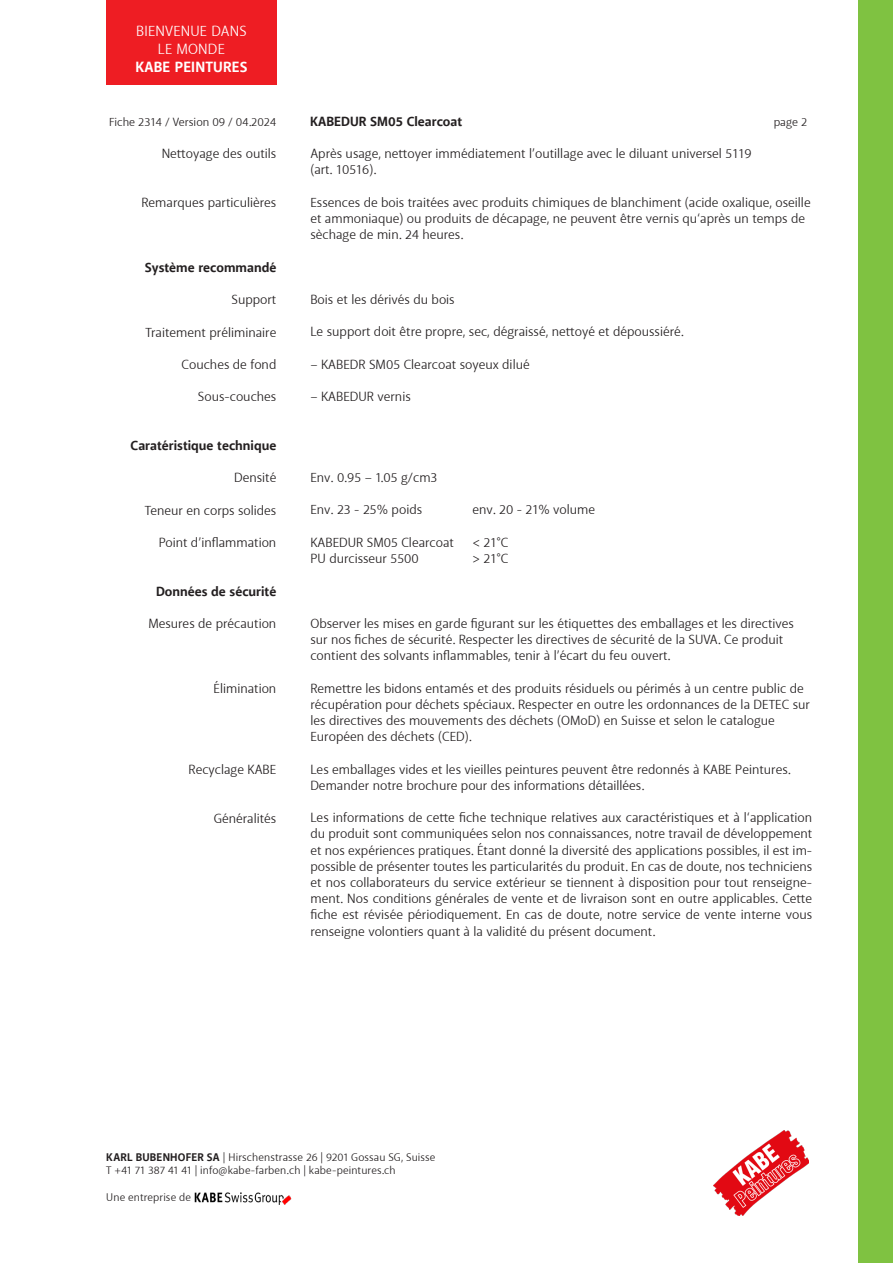
<style>
.page{position:relative;width:893px;height:1263px;background:#fff}
.page>*{position:absolute;margin:0;border:0;box-sizing:border-box;transform-origin:0 0}
.t1{font:15px/18px "Akagi Pro";letter-spacing:.01em;color:#fff;text-align:center}
.t2{font:700 15px "Akagi Pro";letter-spacing:.01em;color:#fff}
.Text{font:13.5px/16.2px "Akagi Pro";color:#231f20}
.Titel{font:700 13.5px "Akagi Pro";color:#231f20}
.t3{font:12px "Akagi Pro";color:#231f20}
.t4{font:11.25px/13.5px "Akagi Pro";letter-spacing:.01em;color:#231f20}
.s1{font-weight:700}
</style>
<div class="page">
<img style="left:714px;top:1130px;width:95px;height:85px">
<img style="left:194px;top:1193px;width:97px;height:11px">
<div style="left:106px;top:0;width:171px;height:85px;background:#ee1d23"></div>
<div style="left:859px;top:0;width:34px;height:1263px;background:#7fc241"></div>
<p class="t1" style="left:136px;top:22px;width:112px">BIENVENUE DANS<br>LE MONDE</p>
<p class="t2" style="left:136px;top:58px;width:113px">KABE PEINTURES</p>
<p class="t3" style="left:109px;top:115px;width:169px">Fiche 2314 / Version 09 / 04.2024</p>
<p class="Titel" style="left:310px;top:113px;width:153px">KABEDUR SM05 Clearcoat</p>
<p class="t3" style="left:774px;top:114px;width:35px">page 2</p>
<p class="Text" style="left:162px;top:146px;width:116px">Nettoyage des outils</p>
<p class="Text" style="left:142px;top:194px;width:136px">Remarques particulières</p>
<p class="Text" style="left:310px;top:145px;width:443px">Après usage, nettoyer immédiatement l’outillage avec le diluant universel 5119</p>
<p class="Text" style="left:310px;top:162px;width:67px">(art. 10516).</p>
<p class="Text" style="left:310px;top:194px;width:502px">Essences de bois traitées avec produits chimiques de blanchiment (acide oxalique, oseille et ammoniaque) ou produits de décapage, ne peuvent être vernis qu‘après un temps de sèchage de min. 24 heures.</p>
<p class="Titel" style="left:145px;top:259px;width:133px">Système recommandé</p>
<p class="Text" style="left:232px;top:292px;width:46px">Support</p>
<p class="Text" style="left:146px;top:324px;width:132px">Traitement préliminaire</p>
<p class="Text" style="left:182px;top:356px;width:96px">Couches de fond</p>
<p class="Text" style="left:198px;top:389px;width:80px">Sous-couches</p>
<p class="Titel" style="left:131px;top:437px;width:147px">Caratéristique technique</p>
<p class="Text" style="left:234px;top:470px;width:44px">Densité</p>
<p class="Text" style="left:145px;top:502px;width:133px">Teneur en corps solides</p>
<p class="Text" style="left:159px;top:535px;width:119px">Point d’inflammation</p>
<p class="Titel" style="left:156px;top:583px;width:122px">Données de sécurité</p>
<p class="Text" style="left:148px;top:616px;width:130px">Mesures de précaution</p>
<p class="Text" style="left:213px;top:680px;width:64px">Élimination</p>
<p class="Text" style="left:189px;top:761px;width:89px">Recyclage KABE</p>
<p class="Text" style="left:214px;top:810px;width:64px">Généralités</p>
<p class="Text" style="left:310px;top:291px;width:146px">Bois et les dérivés du bois</p>
<p class="Text" style="left:310px;top:324px;width:375px">Le support doit être propre, sec, dégraissé, nettoyé et dépoussiéré.</p>
<p class="Text" style="left:310px;top:356px;width:221px">– KABEDR SM05 Clearcoat soyeux dilué</p>
<p class="Text" style="left:310px;top:388px;width:102px">– KABEDUR vernis</p>
<p class="Text" style="left:310px;top:469px;width:129px">Env. 0.95 – 1.05 g/cm3</p>
<p class="Text" style="left:310px;top:502px;width:113px">Env. 23 - 25% poids</p>
<p class="Text" style="left:472px;top:502px;width:124px">env. 20 - 21% volume</p>
<p class="Text" style="left:310px;top:534px;width:145px">KABEDUR SM05 Clearcoat</p>
<p class="Text" style="left:472px;top:534px;width:38px">&lt; 21°C</p>
<p class="Text" style="left:310px;top:550px;width:110px">PU durcisseur 5500</p>
<p class="Text" style="left:472px;top:550px;width:38px">&gt; 21°C</p>
<p class="Text" style="left:310px;top:615px;width:485px">Observer les mises en garde figurant sur les étiquettes des emballages et les directives sur nos fiches de sécurité. Respecter les directives de sécurité de la SUVA. Ce produit contient des solvants inflammables, tenir à l’écart du feu ouvert.</p>
<p class="Text" style="left:310px;top:680px;width:501px">Remettre les bidons entamés et des produits résiduels ou périmés à un centre public de récupération pour déchets spéciaux. Respecter en outre les ordonnances de la DETEC sur les directives des mouvements des déchets (OMoD) en Suisse et selon le catalogue Européen des déchets (CED).</p>
<p class="Text" style="left:310px;top:761px;width:482px">Les emballages vides et les vieilles peintures peuvent être redonnés à KABE Peintures.</p>
<p class="Text" style="left:310px;top:777px;width:335px">Demander notre brochure pour des informations détaillées.</p>
<p class="Text" style="left:310px;top:810px;width:503px;text-align:justify">Les informations de cette fiche technique relatives aux caractéristiques et à l‘application du produit sont communiquées selon nos connaissances, notre travail de développement et nos expériences pratiques. Étant donné la diversité des applications possibles, il est im&shy;possible de présenter toutes les particularités du produit. En cas de doute, nos techniciens et nos collaborateurs du service extérieur se tiennent à disposition pour tout renseigne&shy;ment. Nos conditions générales de vente et de livraison sont en outre applicables. Cette fiche est révisée périodiquement. En cas de doute, notre service de vente interne vous renseigne volontiers quant à la validité du présent document.</p>
<p class="t4" style="left:106px;top:1150px;width:331px"><span class="s1">KARL BUBENHOFER SA</span> | Hirschenstrasse 26 | 9201 Gossau SG, Suisse<br>T +41 71 387 41 41 | info@kabe-farben.ch | kabe-peintures.ch</p>
<p class="t4" style="left:106px;top:1191px;width:86px">Une entreprise de</p>
</div>
